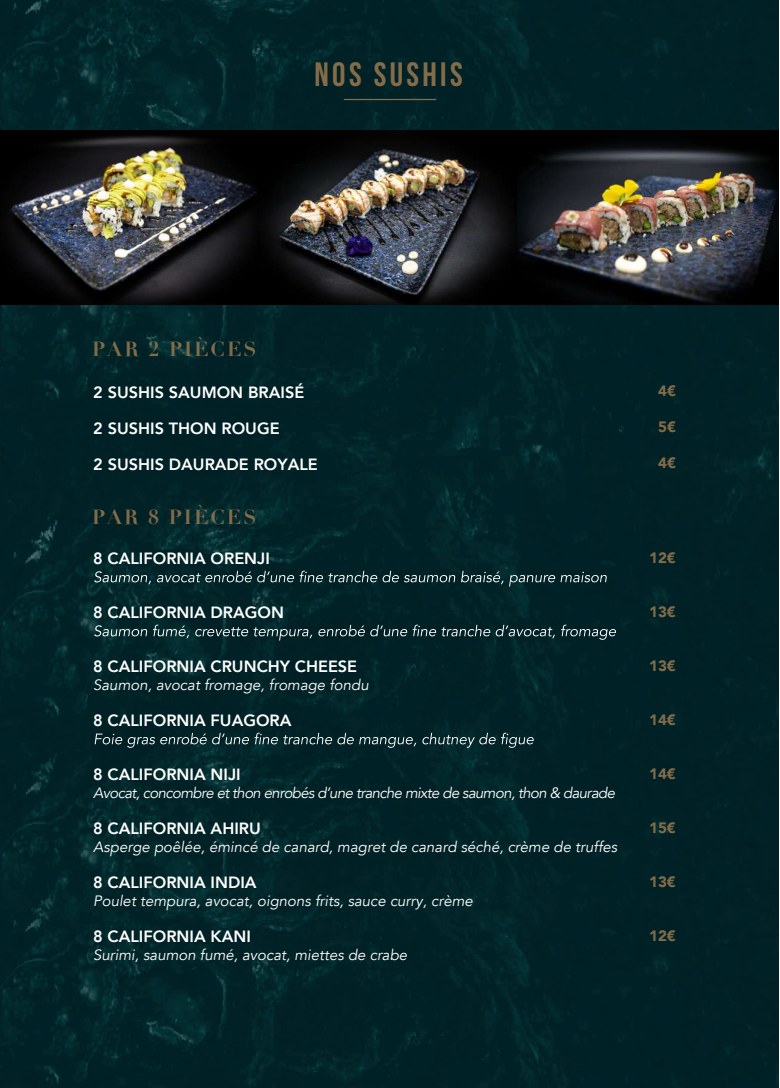
<style>
.page{position:relative;width:780px;height:1088px;background:#fff}
.page>*{position:absolute;margin:0;border:0;box-sizing:border-box;transform-origin:0 0}
.t1{font:700 33.75px "Bebas Neue";letter-spacing:.1em;color:#846c48}
.t2{font:700 20px "Didot";letter-spacing:.1em;color:#836c48}
.t3{font:800 16.25px "Avenir";color:#fff}
.t4{font:italic 15px "Avenir";color:#fff}
.t5{font:italic 15px "Avenir";letter-spacing:-.04em;color:#fff}
.t6{font:900 15px "Avenir";color:#836c48}
</style>
<div class="page">
<div style="left:0;top:0;width:778px;height:1088px;background:#002227"></div>
<hr style="left:344px;top:99px;width:92px;height:1px;background:#836c48">
<img style="left:0;top:131px;width:257px;height:174px">
<img style="left:257px;top:131px;width:521px;height:174px">
<svg style="left:94px;top:571px;width:512px;height:15px;background:#264347"></svg>
<svg style="left:94px;top:625px;width:522px;height:15px;background:#264448"></svg>
<svg style="left:95px;top:733px;width:438px;height:15px;background:#274448"></svg>
<h1 class="t1" style="left:314px;top:56px;width:150px">NOS SUSHIS</h1>
<p class="t2" style="left:92px;top:336px;width:166px">PAR 2 PIÈCES</p>
<p class="t3" style="left:93px;top:379px;width:212px">2 SUSHIS SAUMON BRAISÉ</p>
<p class="t6" style="left:658px;top:378px;width:19px">4€</p>
<p class="t3" style="left:93px;top:415px;width:188px">2 SUSHIS THON ROUGE</p>
<p class="t6" style="left:658px;top:414px;width:19px">5€</p>
<p class="t3" style="left:93px;top:451px;width:226px">2 SUSHIS DAURADE ROYALE</p>
<p class="t6" style="left:658px;top:450px;width:19px">4€</p>
<p class="t2" style="left:92px;top:504px;width:166px">PAR 8 PIÈCES</p>
<p class="t3" style="left:93px;top:546px;width:178px">8 CALIFORNIA ORENJI</p>
<p class="t6" style="left:649px;top:545px;width:28px">12€</p>
<p class="t3" style="left:93px;top:600px;width:192px">8 CALIFORNIA DRAGON</p>
<p class="t6" style="left:649px;top:599px;width:28px">13€</p>
<p class="t3" style="left:93px;top:654px;width:265px">8 CALIFORNIA CRUNCHY CHEESE</p>
<p class="t6" style="left:649px;top:653px;width:28px">13€</p>
<p class="t4" style="left:93px;top:676px;width:277px">Saumon, avocat fromage, fromage fondu</p>
<p class="t3" style="left:93px;top:708px;width:200px">8 CALIFORNIA FUAGORA</p>
<p class="t6" style="left:649px;top:707px;width:28px">14€</p>
<p class="t3" style="left:93px;top:762px;width:149px">8 CALIFORNIA NIJI</p>
<p class="t6" style="left:649px;top:761px;width:28px">14€</p>
<p class="t5" style="left:93px;top:784px;width:523px">Avocat, concombre et thon enrobés d’une tranche mixte de saumon, thon &amp; daurade</p>
<p class="t3" style="left:93px;top:816px;width:169px">8 CALIFORNIA AHIRU</p>
<p class="t6" style="left:649px;top:815px;width:28px">15€</p>
<p class="t4" style="left:93px;top:838px;width:525px">Asperge poêlée, émincé de canard, magret de canard séché, crème de truffes</p>
<p class="t3" style="left:93px;top:870px;width:165px">8 CALIFORNIA INDIA</p>
<p class="t6" style="left:649px;top:869px;width:28px">13€</p>
<p class="t4" style="left:93px;top:892px;width:381px">Poulet tempura, avocat, oignons frits, sauce curry, crème</p>
<p class="t3" style="left:93px;top:924px;width:159px">8 CALIFORNIA KANI</p>
<p class="t6" style="left:649px;top:923px;width:28px">12€</p>
<p class="t4" style="left:93px;top:946px;width:315px">Surimi, saumon fumé, avocat, miettes de crabe</p>
</div>
